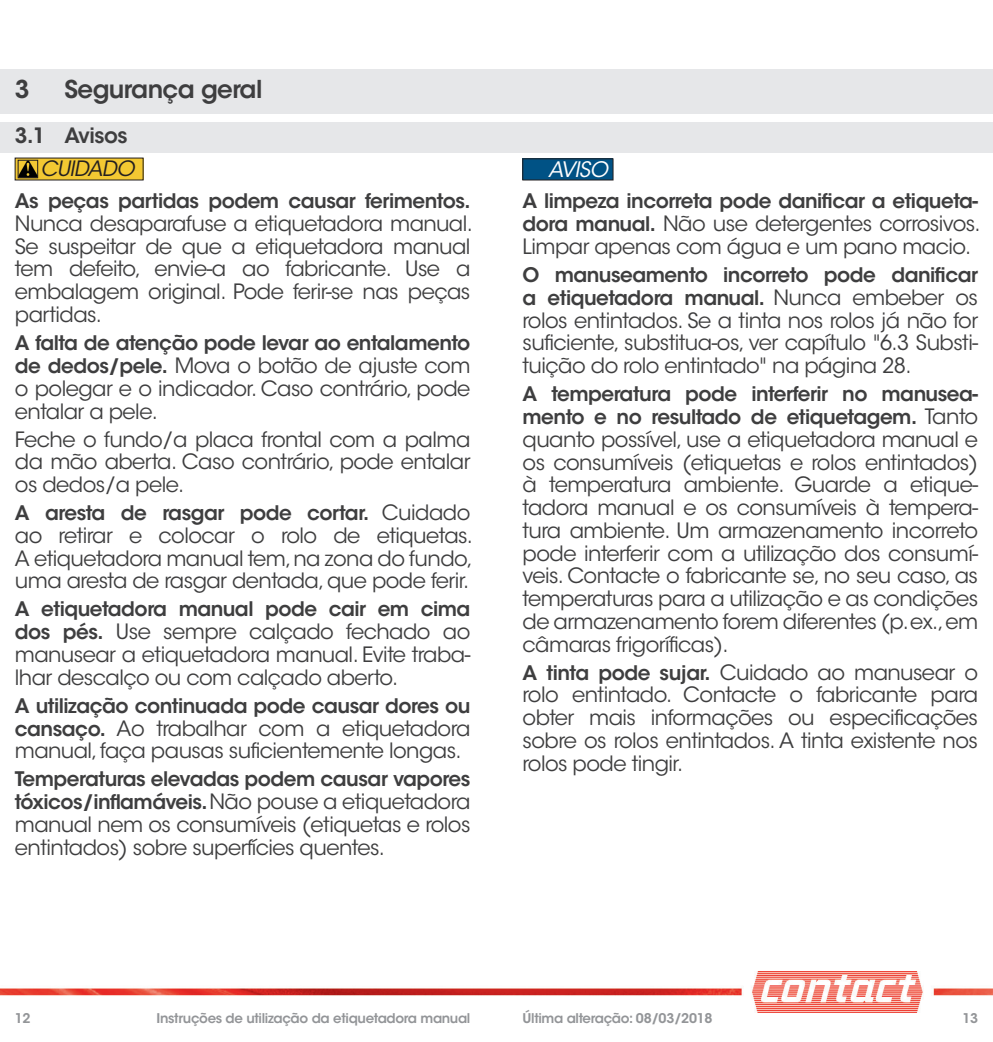
<style>
.page{position:relative;width:993px;height:1042px;background:#fff}
.page>*{position:absolute;margin:0;border:0;box-sizing:border-box;transform-origin:0 0}
.t1{font:600 24.5px "ITC Avant Garde Std";letter-spacing:-.025em;color:#3e3e3f}
.t2{font:italic 21.18px "ITC Avant Garde Std";letter-spacing:-.025em;color:#fff}
.t3{font:21px/22.8px "ITC Avant Garde Std";letter-spacing:-.025em;color:#3e3e3f;text-align:justify}
.t4{font:600 21px "ITC Avant Garde Std";letter-spacing:-.025em;color:#3e3e3f}
.t5{font:italic 21px "ITC Avant Garde Std";letter-spacing:-.025em;color:#231f20}
.t6{font:600 19.95px/22.9px "ITC Avant Garde Std";letter-spacing:-.025em;color:#3e3e3f}
.t7{font:600 13.3px "ITC Avant Garde Std";letter-spacing:-.025em;color:#939598}
.s1{font-weight:600;font-size:19.95px}
.s2{font-weight:400;font-size:21px}
</style>
<div class="page">
<img style="left:0;top:971px;width:992px;height:41px">
<div style="left:0;top:69px;width:992px;height:45px;background:#e6e7e9"></div>
<div style="left:0;top:122px;width:992px;height:31px;background:#e6e7e9"></div>
<div style="left:15px;top:158px;width:128px;height:22px;background:#f3c832"></div>
<img style="left:20px;top:162px;width:16px;height:14px">
<div style="left:18px;top:160px;width:20px;height:18px;border:1px solid #231f20"></div>
<div style="left:522px;top:159px;width:91px;height:21px;background:#005285"></div>
<div style="left:522px;top:159px;width:91px;height:21px;border:1px solid #231f20"></div>
<p class="t1" style="left:15px;top:73px;width:16px">3</p>
<p class="t1" style="left:64px;top:73px;width:199px">Segurança geral</p>
<p class="t4" style="left:15px;top:122px;width:114px">3.1 Avisos</p>
<p class="t5" style="left:40px;top:156px;width:95px">CUIDADO</p>
<p class="t6" style="left:15px;top:189px;width:457px">As peças partidas podem causar ferimentos.</p>
<p class="t3" style="left:15px;top:212px;width:459px">Nunca desaparafuse a etiquetadora manual.<br>Se suspeitar de que a etiquetadora manual tem defeito, envie-a ao fabricante. Use a embalagem original. Pode ferir-se nas peças partidas.</p>
<p class="t6" style="left:15px;top:331px;width:457px">A falta de atenção pode levar ao entalamento</p>
<p class="t3" style="left:15px;top:354px;width:457px"><span class="s1">de dedos/pele.</span> Mova o botão de ajuste com o polegar e o indicador. Caso contrário, pode entalar a pele.</p>
<p class="t3" style="left:15px;top:428px;width:457px">Feche o fundo/a placa frontal com a palma da mão aberta. Caso contrário, pode entalar os dedos/a pele.</p>
<p class="t6" style="left:15px;top:501px;width:457px">A aresta de rasgar pode cortar. <span class="s2">Cuidado</span></p>
<p class="t3" style="left:15px;top:524px;width:459px">ao retirar e colocar o rolo de etiquetas.<br>A etiquetadora manual tem, na zona do fundo, uma aresta de rasgar dentada, que pode ferir.</p>
<p class="t6" style="left:15px;top:597px;width:457px">A etiquetadora manual pode cair em cima</p>
<p class="t3" style="left:15px;top:620px;width:457px"><span class="s1">dos pés.</span> Use sempre calçado fechado ao manusear a etiquetadora manual. Evite traba&shy;lhar descalço ou com calçado aberto.</p>
<p class="t6" style="left:15px;top:694px;width:457px">A utilização continuada pode causar dores ou</p>
<p class="t3" style="left:15px;top:717px;width:457px"><span class="s1">cansaço.</span> Ao trabalhar com a etiquetadora manual, faça pausas suficientemente longas.</p>
<p class="t6" style="left:15px;top:767px;width:457px">Temperaturas elevadas podem causar vapores</p>
<p class="t3" style="left:15px;top:790px;width:457px"><span class="s1">tóxicos/inflamáveis.</span> Não pouse a etiquetadora manual nem os consumíveis (etiquetas e rolos entintados) sobre superfícies quentes.</p>
<p class="t2" style="left:548px;top:157px;width:61px">AVISO</p>
<p class="t6" style="left:522px;top:189px;width:457px">A limpeza incorreta pode danificar a etiqueta-</p>
<p class="t3" style="left:522px;top:212px;width:459px"><span class="s1">dora manual.</span> Não use detergentes corrosivos.<br>Limpar apenas com água e um pano macio.</p>
<p class="t6" style="left:522px;top:263px;width:457px">O manuseamento incorreto pode danificar a etiquetadora manual. <span class="s2">Nunca embeber os</span></p>
<p class="t3" style="left:522px;top:309px;width:457px">rolos entintados. Se a tinta nos rolos já não for suficiente, substitua-os, ver capítulo "6.3 Substi&shy;tuição do rolo entintado" na página 28.</p>
<p class="t6" style="left:522px;top:382px;width:457px">A temperatura pode interferir no manusea&shy;mento e no resultado de etiquetagem. <span class="s2">Tanto</span></p>
<p class="t3" style="left:522px;top:428px;width:457px">quanto possível, use a etiquetadora manual e os consumíveis (etiquetas e rolos entintados) à temperatura ambiente. Guarde a etique&shy;tadora manual e os consumíveis à tempera&shy;tura ambiente. Um armazenamento incorreto pode interferir com a utilização dos consumí&shy;veis. Contacte o fabricante se, no seu caso, as temperaturas para a utilização e as condições de armazenamento forem diferentes (p. ex., em câmaras frigoríficas).</p>
<p class="t3" style="left:522px;top:661px;width:457px"><span class="s1">A tinta pode sujar.</span> Cuidado ao manusear o rolo entintado. Contacte o fabricante para obter mais informações ou especificações sobre os rolos entintados. A tinta existente nos rolos pode tingir.</p>
<p class="t7" style="left:15px;top:1009px;width:17px">12</p>
<p class="t7" style="left:157px;top:1009px;width:315px">Instruções de utilização da etiquetadora manual</p>
<p class="t7" style="left:522px;top:1009px;width:191px">Última alteração: 08/03/2018</p>
<p class="t7" style="left:962px;top:1009px;width:17px">13</p>
</div>
